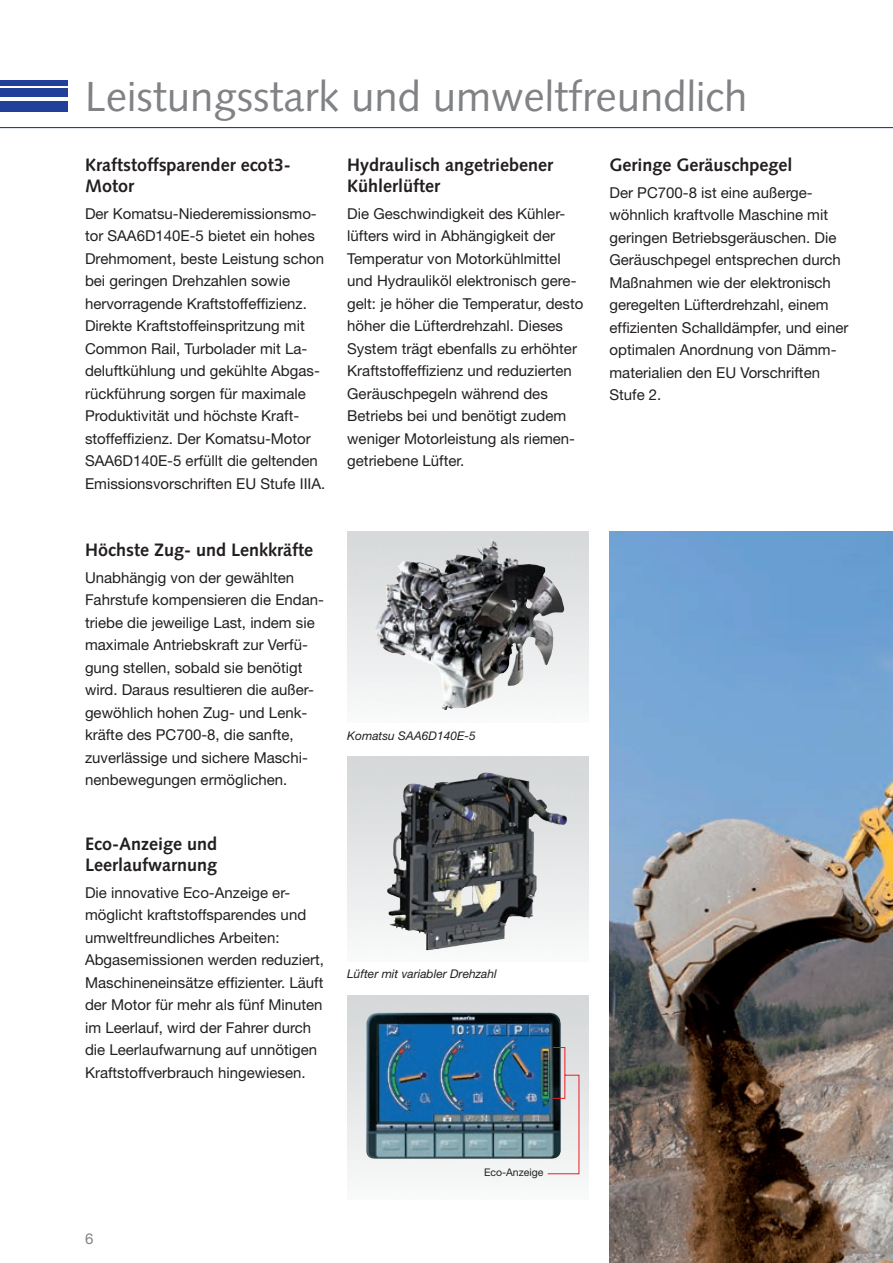
<style>
.page{position:relative;width:893px;height:1263px;background:#fff}
.page>*{position:absolute;margin:0;border:0;box-sizing:border-box;transform-origin:0 0}
.t1{font:42px "Syntax LTCE";color:#808285}
.t2{font:700 18px/21px "Syntax LTCE";color:#231f20}
.t3{font:15px/22.5px "Helvetica Neue LT Pro";color:#231f20}
.t4{font:15px "Helvetica Neue LT Pro";color:#808285}
.t5{font:italic 12px "Helvetica Neue LT Pro";color:#231f20}
.t6{font:10.5px "Helvetica Neue LT Pro";color:#231f20}
</style>
<div class="page">
<img style="left:609px;top:531px;width:284px;height:732px">
<hr style="left:0;top:127px;width:893px;height:1px;background:#223f99">
<div style="left:0;top:101px;width:68px;height:10px;background:#223f99"></div>
<div style="left:0;top:89px;width:68px;height:8px;background:#223f99"></div>
<div style="left:0;top:80px;width:68px;height:5px;background:#223f99"></div>
<img style="left:347px;top:757px;width:241px;height:194px">
<img style="left:347px;top:531px;width:241px;height:179px">
<img style="left:399px;top:772px;width:86px;height:63px">
<img style="left:397px;top:539px;width:95px;height:36px">
<img style="left:347px;top:995px;width:241px;height:186px">
<img style="left:366px;top:1013px;width:195px;height:145px">
<svg style="left:547px;top:1047px;width:32px;height:127px;background:#a2a2a5"></svg>
<h1 class="t1" style="left:85px;top:72px;width:664px">Leistungsstark und umweltfreundlich</h1>
<p class="t2" style="left:85px;top:154px;width:207px">Kraftstoffsparender ecot3-<br>Motor</p>
<p class="t3" style="left:85px;top:202px;width:242px">Der Komatsu-Niederemissionsmo&shy;tor SAA6D140E-5 bietet ein hohes Drehmoment, beste Leistung schon bei geringen Drehzahlen sowie hervorragende Kraftstoffeffizienz.<br>Direkte Kraftstoffeinspritzung mit Common Rail, Turbolader mit La&shy;deluftkühlung und gekühlte Abgas&shy;rückführung sorgen für maximale Produktivität und höchste Kraft&shy;stoffeffizienz. Der Komatsu-Motor SAA6D140E-5 erfüllt die geltenden Emissionsvorschriften EU Stufe IIIA.</p>
<p class="t2" style="left:85px;top:539px;width:230px">Höchste Zug- und Lenkkräfte</p>
<p class="t3" style="left:85px;top:566px;width:240px">Unabhängig von der gewählten Fahrstufe kompensieren die Endan&shy;triebe die jeweilige Last, indem sie maximale Antriebskraft zur Verfü&shy;gung stellen, sobald sie benötigt wird. Daraus resultieren die außer&shy;gewöhlich hohen Zug- und Lenk&shy;kräfte des PC700-8, die sanfte, zuverlässige und sichere Maschi&shy;nenbewegungen ermöglichen.</p>
<p class="t2" style="left:85px;top:833px;width:134px">Eco-Anzeige und<br>Leerlaufwarnung</p>
<p class="t3" style="left:85px;top:880px;width:240px">Die innovative Eco-Anzeige er&shy;möglicht kraftstoffsparendes und umweltfreundliches Arbeiten:<br>Abgasemissionen werden reduziert, Maschineneinsätze effizienter. Läuft der Motor für mehr als fünf Minuten im Leerlauf, wird der Fahrer durch die Leerlaufwarnung auf unnötigen Kraftstoffverbrauch hingewiesen.</p>
<p class="t2" style="left:347px;top:154px;width:208px">Hydraulisch angetriebener<br>Kühlerlüfter</p>
<p class="t3" style="left:347px;top:202px;width:238px">Die Geschwindigkeit des Kühler&shy;lüfters wird in Abhängigkeit der Temperatur von Motorkühlmittel und Hydrauliköl elektronisch gere&shy;gelt: je höher die Temperatur, desto höher die Lüfterdrehzahl. Dieses System trägt ebenfalls zu erhöhter Kraftstoffeffizienz und reduzierten Geräuschpegeln während des Betriebs bei und benötigt zudem weniger Motorleistung als riemen&shy;getriebene Lüfter.</p>
<p class="t5" style="left:347px;top:728px;width:130px">Komatsu SAA6D140E-5</p>
<p class="t5" style="left:347px;top:966px;width:151px">Lüfter mit variabler Drehzahl</p>
<p class="t2" style="left:609px;top:154px;width:185px">Geringe Geräuschpegel</p>
<p class="t3" style="left:609px;top:181px;width:240px">Der PC700-8 ist eine außerge&shy;wöhnlich kraftvolle Maschine mit geringen Betriebsgeräuschen. Die<br>Geräuschpegel entsprechen durch<br>Maßnahmen wie der elektronisch geregelten Lüfterdrehzahl, einem effizienten Schalldämpfer, und einer optimalen Anordnung von Dämm&shy;materialien den EU Vorschriften<br>Stufe 2.</p>
<p class="t4" style="left:85px;top:1229px;width:10px">6</p>
<p class="t6" style="left:484px;top:1166px;width:61px">Eco-Anzeige</p>
</div>
